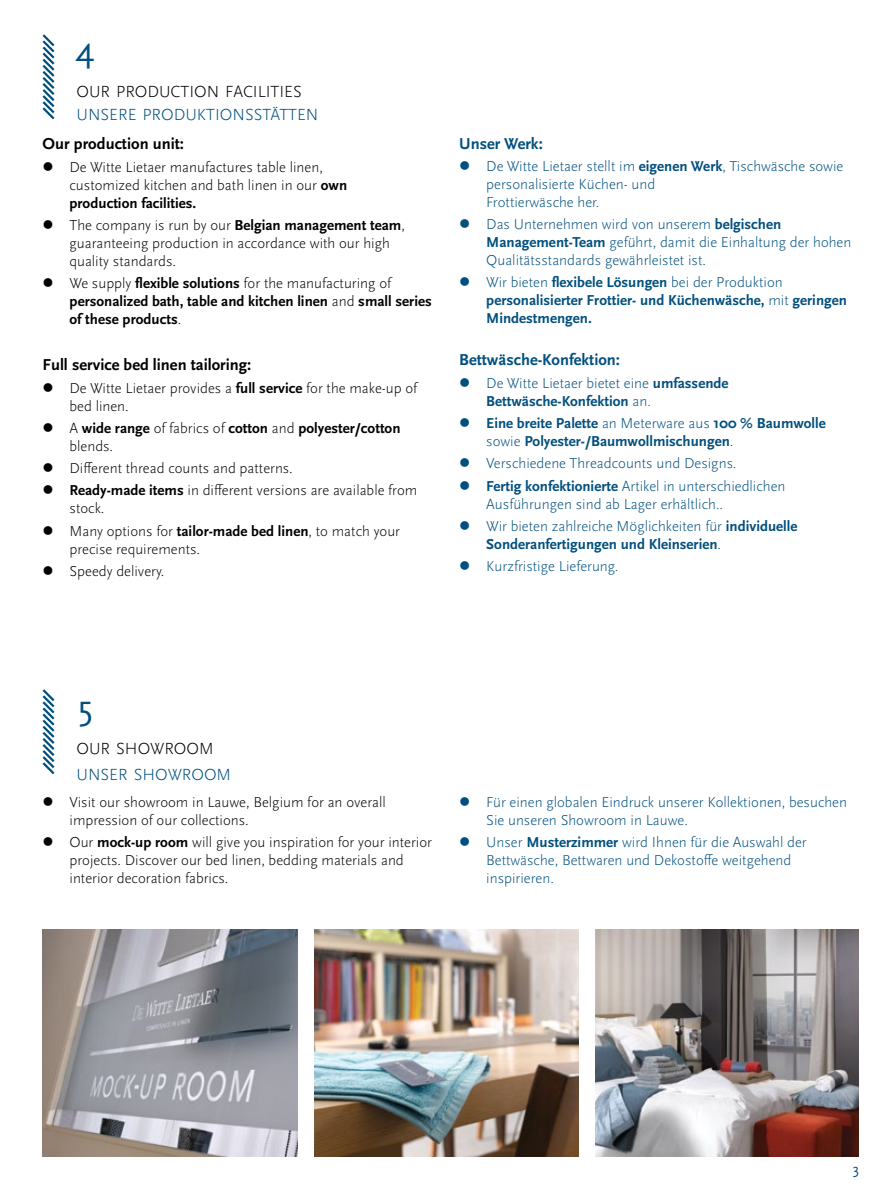
<style>
.page{position:relative;width:893px;height:1191px;background:#fff}
.page>*{position:absolute;margin:0;border:0;box-sizing:border-box;transform-origin:0 0}
.t1{font:36px "Scala Sans OT";color:#004f7e}
.t2{font:300 16.8px "Scala Sans OT";color:#004f7e}
.t3{font:300 16.8px "Scala Sans OT";color:#000}
.t4{font:700 16.5px "Scala Sans OT";color:#000}
.t5{font:700 16.5px "Scala Sans OT";color:#004f7e}
.t6{font:300 15px/18px "Scala Sans OT";color:#000}
.t7{font:300 15px/18px "Scala Sans OT";color:#004f7e}
.t8{font:700 15px/18px "Scala Sans OT";color:#004f7e}
.t9{font:700 15px/18px "Scala Sans OT";color:#000}
.t10{font:15px "Scala Sans OT";color:#004f7e}
.s1{font-weight:700}
.s2{font-weight:300}
</style>
<div class="page">
<svg style="left:42px;top:34px;width:13px;height:86px"></svg>
<svg style="left:42px;top:689px;width:13px;height:86px"></svg>
<img style="left:596px;top:929px;width:263px;height:228px">
<img style="left:43px;top:929px;width:255px;height:228px">
<img style="left:315px;top:929px;width:263px;height:228px">
<h1 class="t1" style="left:76px;top:30px;width:18px">4</h1>
<p class="t3" style="left:77px;top:82px;width:227px">OUR PRODUCTION FACILITIES</p>
<p class="t2" style="left:77px;top:106px;width:243px">UNSERE PRODUKTIONSSTÄTTEN</p>
<p class="t4" style="left:43px;top:135px;width:143px">Our production unit:</p>
<p class="t6" style="left:70px;top:158px;width:279px">De Witte Lietaer manufactures table linen, customized kitchen and bath linen in our <span class="s1">own production facilities.</span></p>
<p class="t6" style="left:70px;top:216px;width:337px">The company is run by our <span class="s1">Belgian management team</span>, guaranteeing production in accordance with our high quality standards.</p>
<p class="t9" style="left:70px;top:274px;width:364px"><span class="s2">We supply</span> flexible solutions <span class="s2">for the manufacturing of </span>personalized bath, table and kitchen linen <span class="s2">and</span> small series of these products<span class="s2">.</span></p>
<p class="t4" style="left:43px;top:356px;width:210px">Full service bed linen tailoring:</p>
<p class="t6" style="left:70px;top:379px;width:349px">De Witte Lietaer provides a <span class="s1">full service</span> for the make-up of bed linen.</p>
<p class="t9" style="left:70px;top:419px;width:333px"><span class="s2">A</span> wide range <span class="s2">of fabrics of</span> cotton <span class="s2">and</span> polyester/cotton <span class="s2">blends.</span></p>
<p class="t6" style="left:70px;top:457px;width:349px;line-height:22.2px">Different thread counts and patterns.<br><span class="s1">Ready-made items</span> in different versions are available from</p>
<p class="t6" style="left:70px;top:498px;width:332px;line-height:22.2px">stock.<br>Many options for <span class="s1">tailor-made bed linen</span>, to match your</p>
<p class="t6" style="left:70px;top:538px;width:132px;line-height:22.2px">precise requirements.<br>Speedy delivery.</p>
<p class="t5" style="left:459px;top:134px;width:85px">Unser Werk:</p>
<p class="t7" style="left:486px;top:157px;width:359px">De Witte Lietaer stellt im <span class="s1">eigenen Werk</span>, Tischwäsche sowie personalisierte Küchen- und<br>Frottierwäsche her.</p>
<p class="t7" style="left:486px;top:215px;width:367px">Das Unternehmen wird von unserem <span class="s1">belgischen<br>Management-Team</span> geführt, damit die Einhaltung der hohen<br>Qualitätsstandards gewährleistet ist.</p>
<p class="t8" style="left:486px;top:274px;width:362px"><span class="s2">Wir bieten</span> flexibele Lösungen <span class="s2">bei der Produktion </span>personalisierter Frottier- und Küchenwäsche, <span class="s2">mit</span> geringen<br>Mindestmengen.</p>
<p class="t5" style="left:459px;top:351px;width:162px">Bettwäsche-Konfektion:</p>
<p class="t8" style="left:486px;top:374px;width:244px"><span class="s2">De Witte Lietaer bietet eine</span> umfassende<br>Bettwäsche-Konfektion <span class="s2">an.</span></p>
<p class="t8" style="left:486px;top:414px;width:341px">Eine breite Palette <span class="s2">an Meterware aus</span> 100 % Baumwolle <span class="s2">sowie</span> Polyester-/Baumwollmischungen<span class="s2">.</span></p>
<p class="t7" style="left:486px;top:452px;width:301px;line-height:22.2px">Verschiedene Threadcounts und Designs.<br><span class="s1">Fertig konfektionierte</span> Artikel in unterschiedlichen</p>
<p class="t7" style="left:486px;top:493px;width:313px;line-height:22.2px">Ausführungen sind ab Lager erhältlich..<br>Wir bieten zahlreiche Möglichkeiten für <span class="s1">individuelle</span></p>
<p class="t8" style="left:486px;top:533px;width:236px;line-height:22.2px">Sonderanfertigungen und Kleinserien<span class="s2">.<br>Kurzfristige Lieferung.</span></p>
<h1 class="t1" style="left:78px;top:687px;width:16px">5</h1>
<p class="t3" style="left:77px;top:740px;width:139px">OUR SHOWROOM</p>
<p class="t2" style="left:77px;top:765px;width:156px">UNSER SHOWROOM</p>
<p class="t6" style="left:70px;top:793px;width:318px">Visit our showroom in Lauwe, Belgium for an overall impression of our collections.</p>
<p class="t6" style="left:70px;top:833px;width:364px">Our <span class="s1">mock-up room</span> will give you inspiration for your interior projects. Discover our bed linen, bedding materials and interior decoration fabrics.</p>
<p class="t7" style="left:486px;top:793px;width:362px">Für einen globalen Eindruck unserer Kollektionen, besuchen<br>Sie unseren Showroom in Lauwe.</p>
<p class="t7" style="left:486px;top:833px;width:322px">Unser <span class="s1">Musterzimmer</span> wird Ihnen für die Auswahl der<br>Bettwäsche, Bettwaren und Dekostoffe weitgehend inspirieren.</p>
<p class="t10" style="left:852px;top:1161px;width:8px">3</p>
</div>
